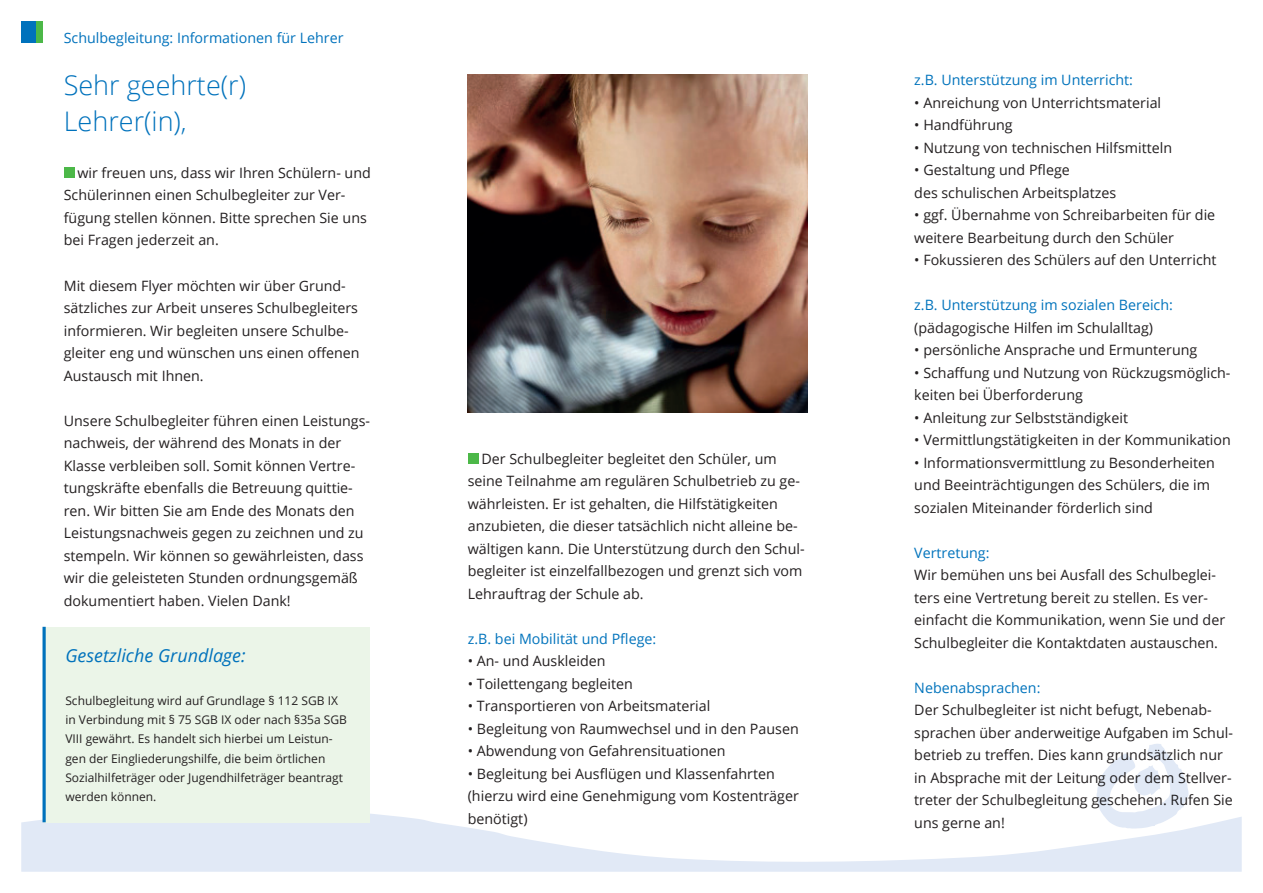
<style>
.page{position:relative;width:1263px;height:893px;background:#fff}
.page>*{position:absolute;margin:0;border:0;box-sizing:border-box;transform-origin:0 0}
.t1{font:300 27px/36px "Open Sans";color:#0072bc}
.t2{font:italic 18px "Open Sans";color:#0072bc}
.t3{font:14.25px/22.5px "Open Sans";color:#231f20}
.t4{font:14.25px "Open Sans";color:#0073bc}
.t5{font:14.25px "Open Sans";color:#0072bc}
.t6{font:12px/19.2px "Open Sans";color:#231f20}
</style>
<div class="page">
<svg style="left:21px;top:805px;width:1221px;height:67px;fill:#e1e9f6"></svg>
<div style="left:21px;top:21px;width:15px;height:22px;background:#0072bc"></div>
<div style="left:36px;top:21px;width:7px;height:22px;background:#4cb848"></div>
<div style="left:468px;top:453px;width:10px;height:11px;background:#4cb848"></div>
<img style="left:468px;top:74px;width:340px;height:338px">
<div style="left:44px;top:627px;width:326px;height:195px;background:#ebf5e8"></div>
<hr style="left:43px;top:627px;width:3px;height:195px;background:#0072bc">
<div style="left:64px;top:167px;width:10px;height:11px;background:#4cb848"></div>
<svg style="left:1096px;top:744px;width:93px;height:84px"></svg>
<p class="t5" style="left:64px;top:28px;width:281px">Schulbegleitung: Informationen für Lehrer</p>
<h1 class="t1" style="left:64px;top:67px;width:184px">Sehr geehrte(r)<br>Lehrer(in),</h1>
<p class="t3" style="left:64px;top:161px;width:309px;text-indent:14px">wir freuen uns, dass wir Ihren Schülern- und Schülerinnen einen Schulbegleiter zur Ver&shy;fügung stellen können. Bitte sprechen Sie uns bei Fragen jederzeit an.</p>
<p class="t3" style="left:64px;top:274px;width:297px">Mit diesem Flyer möchten wir über Grund&shy;sätzliches zur Arbeit unseres Schulbegleiters informieren. Wir begleiten unsere Schulbe&shy;gleiter eng und wünschen uns einen offenen Austausch mit Ihnen.</p>
<p class="t3" style="left:64px;top:409px;width:308px">Unsere Schulbegleiter führen einen Leistungs&shy;nachweis, der während des Monats in der Klasse verbleiben soll. Somit können Vertre&shy;tungskräfte ebenfalls die Betreuung quittie&shy;ren. Wir bitten Sie am Ende des Monats den Leistungsnachweis gegen zu zeichnen und zu stempeln. Wir können so gewährleisten, dass wir die geleisteten Stunden ordnungsgemäß dokumentiert haben. Vielen Dank!</p>
<p class="t2" style="left:65px;top:643px;width:182px">Gesetzliche Grundlage:</p>
<p class="t6" style="left:65px;top:691px;width:283px">Schulbegleitung wird auf Grundlage § 112 SGB IX in Verbindung mit § 75 SGB IX oder nach §35a SGB VIII gewährt. Es handelt sich hierbei um Leistun&shy;gen der Eingliederungshilfe, die beim örtlichen Sozialhilfeträger oder Jugendhilfeträger beantragt werden können.</p>
<p class="t3" style="left:468px;top:447px;width:338px;text-indent:14px">Der Schulbegleiter begleitet den Schüler, um seine Teilnahme am regulären Schulbetrieb zu ge&shy;währleisten. Er ist gehalten, die Hilfstätigkeiten anzubieten, die dieser tatsächlich nicht alleine be&shy;wältigen kann. Die Unterstützung durch den Schul&shy;begleiter ist einzelfallbezogen und grenzt sich vom Lehrauftrag der Schule ab.</p>
<p class="t4" style="left:468px;top:629px;width:190px">z.B. bei Mobilität und Pflege:</p>
<p class="t3" style="left:468px;top:649px;width:139px">• An- und Auskleiden</p>
<p class="t3" style="left:468px;top:672px;width:167px">• Toilettengang begleiten</p>
<p class="t3" style="left:468px;top:694px;width:244px">• Transportieren von Arbeitsmaterial</p>
<p class="t3" style="left:468px;top:717px;width:332px">• Begleitung von Raumwechsel und in den Pausen</p>
<p class="t3" style="left:468px;top:739px;width:259px">• Abwendung von Gefahrensituationen</p>
<p class="t3" style="left:468px;top:762px;width:333px">• Begleitung bei Ausflügen und Klassenfahrten (hierzu wird eine Genehmigung vom Kostenträger benötigt)</p>
<p class="t4" style="left:914px;top:70px;width:220px">z.B. Unterstützung im Unterricht:</p>
<p class="t3" style="left:914px;top:91px;width:248px">• Anreichung von Unterrichtsmaterial</p>
<p class="t3" style="left:914px;top:114px;width:100px">• Handführung</p>
<p class="t3" style="left:914px;top:136px;width:259px">• Nutzung von technischen Hilfsmitteln</p>
<p class="t3" style="left:914px;top:159px;width:204px">• Gestaltung und Pflege<br>des schulischen Arbeitsplatzes</p>
<p class="t3" style="left:914px;top:204px;width:302px">• ggf. Übernahme von Schreibarbeiten für die weitere Bearbeitung durch den Schüler</p>
<p class="t3" style="left:914px;top:249px;width:304px">• Fokussieren des Schülers auf den Unterricht</p>
<p class="t4" style="left:914px;top:295px;width:260px">z.B. Unterstützung im sozialen Bereich:</p>
<p class="t3" style="left:914px;top:316px;width:240px">(pädagogische Hilfen im Schulalltag)</p>
<p class="t3" style="left:914px;top:339px;width:285px">• persönliche Ansprache und Ermunterung</p>
<p class="t3" style="left:914px;top:361px;width:318px">• Schaffung und Nutzung von Rückzugsmöglich&shy;keiten bei Überforderung</p>
<p class="t3" style="left:914px;top:406px;width:215px">• Anleitung zur Selbstständigkeit</p>
<p class="t3" style="left:914px;top:429px;width:318px">• Vermittlungstätigkeiten in der Kommunikation</p>
<p class="t3" style="left:914px;top:451px;width:302px">• Informationsvermittlung zu Besonderheiten und Beeinträchtigungen des Schülers, die im sozialen Miteinander förderlich sind</p>
<p class="t4" style="left:914px;top:543px;width:77px">Vertretung:</p>
<p class="t3" style="left:914px;top:564px;width:312px">Wir bemühen uns bei Ausfall des Schulbeglei&shy;ters eine Vertretung bereit zu stellen. Es ver&shy;einfacht die Kommunikation, wenn Sie und der Schulbegleiter die Kontaktdaten austauschen.</p>
<p class="t4" style="left:914px;top:678px;width:128px">Nebenabsprachen:</p>
<p class="t3" style="left:914px;top:699px;width:320px">Der Schulbegleiter ist nicht befugt, Nebenab&shy;sprachen über anderweitige Aufgaben im Schul&shy;betrieb zu treffen. Dies kann grundsätzlich nur in Absprache mit der Leitung oder dem Stellver&shy;treter der Schulbegleitung geschehen. Rufen Sie uns gerne an!</p>
</div>
